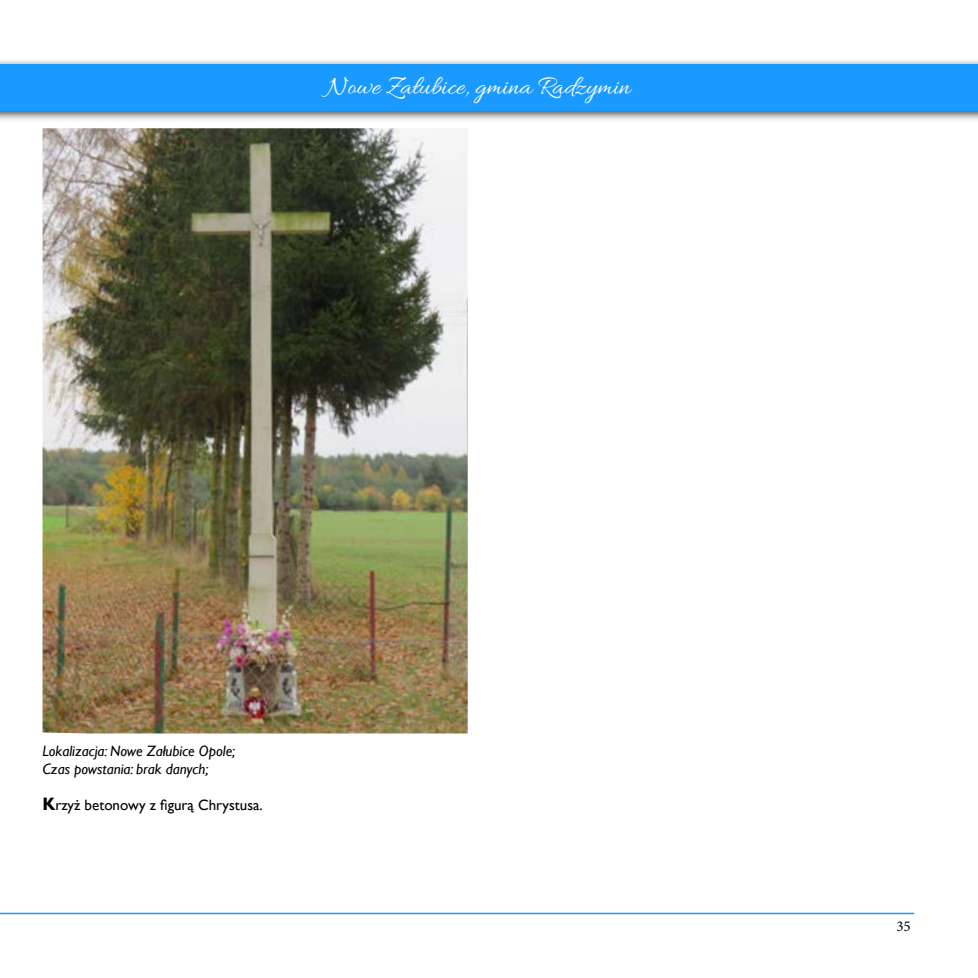
<style>
.page{position:relative;width:978px;height:978px;background:#fff}
.page>*{position:absolute;margin:0;border:0;box-sizing:border-box;transform-origin:0 0}
.t1{font:27px "Allura";color:#fff}
.t2{font:italic 15px/18px "Gill Sans";color:#000}
.t3{font:15px "Gill Sans";color:#000}
.t4{font:15px "Minion Pro";color:#000}
.s1{font-weight:700;font-size:18px}
</style>
<div class="page">
<div style="left:0;top:59px;width:978px;height:63px;background:#000;opacity:.75"></div>
<div style="left:0;top:64px;width:978px;height:47px;background:#1a9aff"></div>
<img style="left:43px;top:128px;width:425px;height:605px">
<hr style="left:0;top:913px;width:914px;height:1px;background:#1a9aff">
<h1 class="t1" style="left:326px;top:72px;width:306px">Nowe Załubice, gmina Radzymin</h1>
<p class="t2" style="left:43px;top:742px;width:194px">Lokalizacja: Nowe Załubice Opole;<br>Czas powstania: brak danych;</p>
<p class="t3" style="left:43px;top:796px;width:222px"><span class="s1">K</span>rzyż betonowy z figurą Chrystusa.</p>
<p class="t4" style="left:896px;top:916px;width:16px">35</p>
</div>
